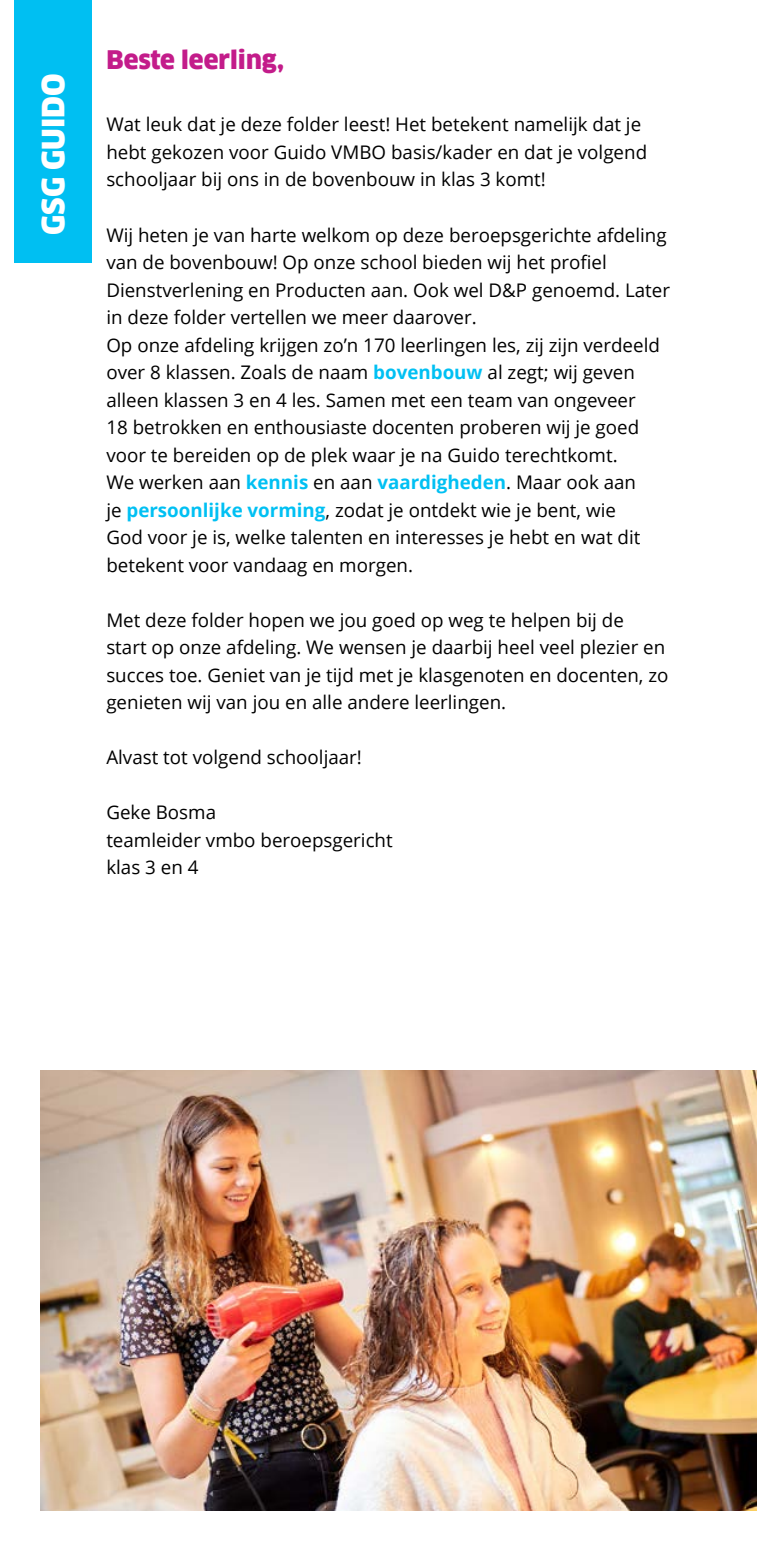
<style>
.page{position:relative;width:780px;height:1560px;background:#fff}
.page>*{position:absolute;margin:0;border:0;box-sizing:border-box;transform-origin:0 0}
.t1{font:900 30px "Clan Offc";color:#fff}
.t2{font:900 25px "Clan Offc";color:#c31c8a}
.t3{font:18.75px/27.5px "Open Sans";color:#000}
.s1{font-weight:700;color:#00c0f3}
</style>
<div class="page">
<div style="left:14px;top:0;width:77px;height:262px;background:#00bff2"></div>
<img style="left:41px;top:1070px;width:715px;height:439px">
<h1 class="t1" style="left:37px;top:235px;width:163px;rotate:-90deg">GSG GUIDO</h1>
<h2 class="t2" style="left:106px;top:46px;width:179px">Beste leerling,</h2>
<p class="t3" style="left:106px;top:110px;width:542px">Wat leuk dat je deze folder leest! Het betekent namelijk dat je hebt gekozen voor Guido VMBO basis/kader en dat je volgend schooljaar bij ons in de bovenbouw in klas 3 komt!</p>
<p class="t3" style="left:106px;top:220px;width:565px">Wij heten je van harte welkom op deze beroepsgerichte afdeling van de bovenbouw! Op onze school bieden wij het profiel Dienstverlening en Producten aan. Ook wel D&amp;P genoemd. Later in deze folder vertellen we meer daarover.<br>Op onze afdeling krijgen zo’n 170 leerlingen les, zij zijn verdeeld over 8 klassen. Zoals de naam <span class="s1">bovenbouw</span> al zegt; wij geven alleen klassen 3 en 4 les. Samen met een team van ongeveer<br>18 betrokken en enthousiaste docenten proberen wij je goed voor te bereiden op de plek waar je na Guido terechtkomt.<br>We werken aan <span class="s1">kennis</span> en aan <span class="s1">vaardigheden</span>. Maar ook aan<br>je <span class="s1">persoonlijke vorming</span>, zodat je ontdekt wie je bent, wie<br>God voor je is, welke talenten en interesses je hebt en wat dit betekent voor vandaag en morgen.</p>
<p class="t3" style="left:106px;top:605px;width:563px">Met deze folder hopen we jou goed op weg te helpen bij de start op onze afdeling. We wensen je daarbij heel veel plezier en succes toe. Geniet van je tijd met je klasgenoten en docenten, zo genieten wij van jou en alle andere leerlingen.</p>
<p class="t3" style="left:106px;top:743px;width:257px">Alvast tot volgend schooljaar!</p>
<p class="t3" style="left:106px;top:798px;width:288px">Geke Bosma<br>teamleider vmbo beroepsgericht klas 3 en 4</p>
</div>
